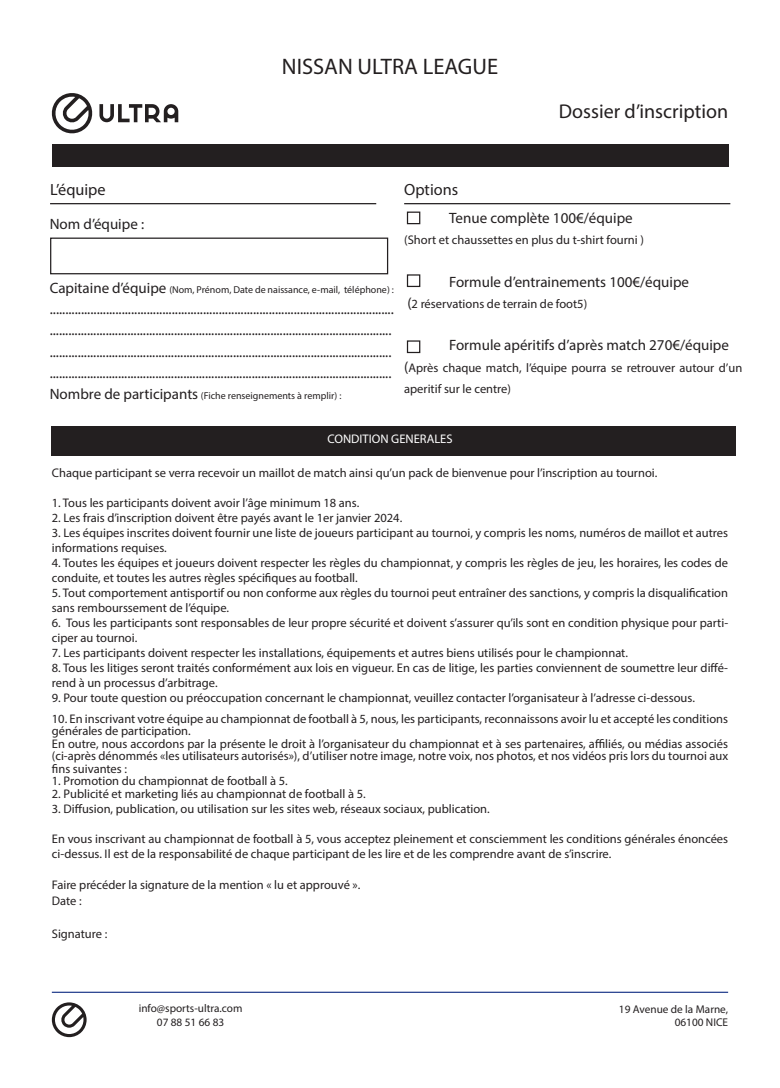
<style>
.page{position:relative;width:780px;height:1088px;background:#fff}
.page>*{position:absolute;margin:0;border:0;box-sizing:border-box;transform-origin:0 0}
.t1{font:22.5px "Myriad Pro";color:#231f20}
.t2{font:20px "Myriad Pro";color:#231f20}
.t3{font:16.25px "Myriad Pro";color:#231f20}
.t4{font:15px/21.2px "Myriad Pro";color:#231f20}
.t5{font:12.5px/15px "Myriad Pro";color:#231f20}
.t6{font:12.5px "Myriad Pro";color:#fff}
.t7{font:11.25px/13.5px "Myriad Pro";color:#231f20;text-align:right}
.t8{font:10px "Myriad Pro";color:#231f20}
.s1{font-size:15px}
</style>
<div class="page">
<svg style="left:51px;top:93px;width:127px;height:41px"></svg>
<div style="left:52px;top:144px;width:676px;height:23px;background:#231f20"></div>
<div style="left:52px;top:427px;width:683px;height:29px;background:#231f20"></div>
<hr style="left:52px;top:992px;width:676px;height:1px;background:#253f8e">
<svg style="left:52px;top:1002px;width:35px;height:35px"></svg>
<hr style="left:50px;top:203px;width:326px;height:1px;background:#231f20">
<hr style="left:404px;top:203px;width:326px;height:1px;background:#231f20">
<div style="left:407px;top:212px;width:13px;height:12px;border:1px solid #231f20"></div>
<div style="left:407px;top:340px;width:13px;height:13px;border:1px solid #231f20"></div>
<div style="left:407px;top:274px;width:13px;height:13px;border:1px solid #231f20"></div>
<div style="left:50px;top:238px;width:338px;height:36px;border:1px solid #231f20"></div>
<h3 class="t3" style="left:50px;top:180px;width:57px">L’équipe</h3>
<h1 class="t1" style="left:282px;top:52px;width:218px">NISSAN ULTRA LEAGUE</h1>
<h3 class="t3" style="left:404px;top:180px;width:55px">Options</h3>
<h2 class="t2" style="left:559px;top:99px;width:171px">Dossier d’inscription</h2>
<p class="t4" style="left:50px;top:213px;width:96px">Nom d’équipe :</p>
<p class="t8" style="left:50px;top:283px;width:345px"><span class="s1">Capitaine d’équipe</span> (Nom, Prénom, Date de naissance, e-mail, téléphone) :</p>
<p class="t4" style="left:50px;top:298px;width:345px">.............................................................................................................. .............................................................................................................. .............................................................................................................. ..............................................................................................................</p>
<p class="t8" style="left:50px;top:390px;width:293px"><span class="s1">Nombre de participants</span> (Fiche renseignements à remplir) :</p>
<p class="t4" style="left:449px;top:207px;width:185px">Tenue complète 100€/équipe</p>
<p class="t5" style="left:404px;top:232px;width:241px">(Short et chaussettes en plus du t-shirt fourni )</p>
<p class="t4" style="left:449px;top:271px;width:241px">Formule d’entrainements 100€/équipe</p>
<p class="t5" style="left:407px;top:296px;width:181px"><span class="s1">(</span>2 réservations de terrain de foot5)</p>
<p class="t4" style="left:449px;top:334px;width:281px">Formule apéritifs d’après match 270€/équipe</p>
<p class="t5" style="left:404px;top:356px;width:339px;line-height:21.2px"><span class="s1">(</span>Après chaque match, l’équipe pourra se retrouver autour d’un aperitif sur le centre)</p>
<p class="t6" style="left:327px;top:431px;width:127px">CONDITION GENERALES</p>
<p class="t5" style="left:52px;top:465px;width:607px">Chaque participant se verra recevoir un maillot de match ainsi qu’un pack de bienvenue pour l’inscription au tournoi.</p>
<p class="t5" style="left:52px;top:495px;width:309px">1. Tous les participants doivent avoir l’âge minimum 18 ans.</p>
<p class="t5" style="left:52px;top:510px;width:352px">2. Les frais d’inscription doivent être payés avant le 1er janvier 2024.</p>
<p class="t5" style="left:52px;top:525px;width:677px">3. Les équipes inscrites doivent fournir une liste de joueurs participant au tournoi, y compris les noms, numéros de maillot et autres informations requises.</p>
<p class="t5" style="left:52px;top:555px;width:677px">4. Toutes les équipes et joueurs doivent respecter les règles du championnat, y compris les règles de jeu, les horaires, les codes de conduite, et toutes les autres règles spécifiques au football.</p>
<p class="t5" style="left:52px;top:585px;width:677px">5. Tout comportement antisportif ou non conforme aux règles du tournoi peut entraîner des sanctions, y compris la disqualification sans rembourssement de l’équipe.</p>
<p class="t5" style="left:52px;top:615px;width:677px">6. Tous les participants sont responsables de leur propre sécurité et doivent s’assurer qu’ils sont en condition physique pour parti&shy;ciper au tournoi.</p>
<p class="t5" style="left:52px;top:645px;width:577px">7. Les participants doivent respecter les installations, équipements et autres biens utilisés pour le championnat.</p>
<p class="t5" style="left:52px;top:660px;width:677px">8. Tous les litiges seront traités conformément aux lois en vigueur. En cas de litige, les parties conviennent de soumettre leur diffé&shy;rend à un processus d’arbitrage.</p>
<p class="t5" style="left:52px;top:690px;width:644px">9. Pour toute question ou préoccupation concernant le championnat, veuillez contacter l’organisateur à l’adresse ci-dessous.</p>
<p class="t5" style="left:52px;top:712px;width:677px;line-height:12.5px">10. En inscrivant votre équipe au championnat de football à 5, nous, les participants, reconnaissons avoir lu et accepté les conditions générales de participation.<br>En outre, nous accordons par la présente le droit à l’organisateur du championnat et à ses partenaires, affiliés, ou médias associés (ci-après dénommés «les utilisateurs autorisés»), d’utiliser notre image, notre voix, nos photos, et nos vidéos pris lors du tournoi aux fins suivantes :</p>
<p class="t5" style="left:52px;top:773px;width:237px">1. Promotion du championnat de football à 5.</p>
<p class="t5" style="left:52px;top:786px;width:315px">2. Publicité et marketing liés au championnat de football à 5.</p>
<p class="t5" style="left:52px;top:801px;width:439px">3. Diffusion, publication, ou utilisation sur les sites web, réseaux sociaux, publication.</p>
<p class="t5" style="left:52px;top:831px;width:677px">En vous inscrivant au championnat de football à 5, vous acceptez pleinement et consciemment les conditions générales énoncées ci-dessus. Il est de la responsabilité de chaque participant de les lire et de les comprendre avant de s’inscrire.</p>
<p class="t5" style="left:52px;top:877px;width:310px;line-height:16.2px">Faire précéder la signature de la mention « lu et approuvé ».<br>Date :</p>
<p class="t5" style="left:52px;top:926px;width:57px">Signature :</p>
<p class="t7" style="left:139px;top:1001px;width:105px;text-align:center">info@sports-ultra.com<br>07 88 51 66 83</p>
<p class="t7" style="left:619px;top:1002px;width:111px">19 Avenue de la Marne,<br>06100 NICE</p>
</div>
